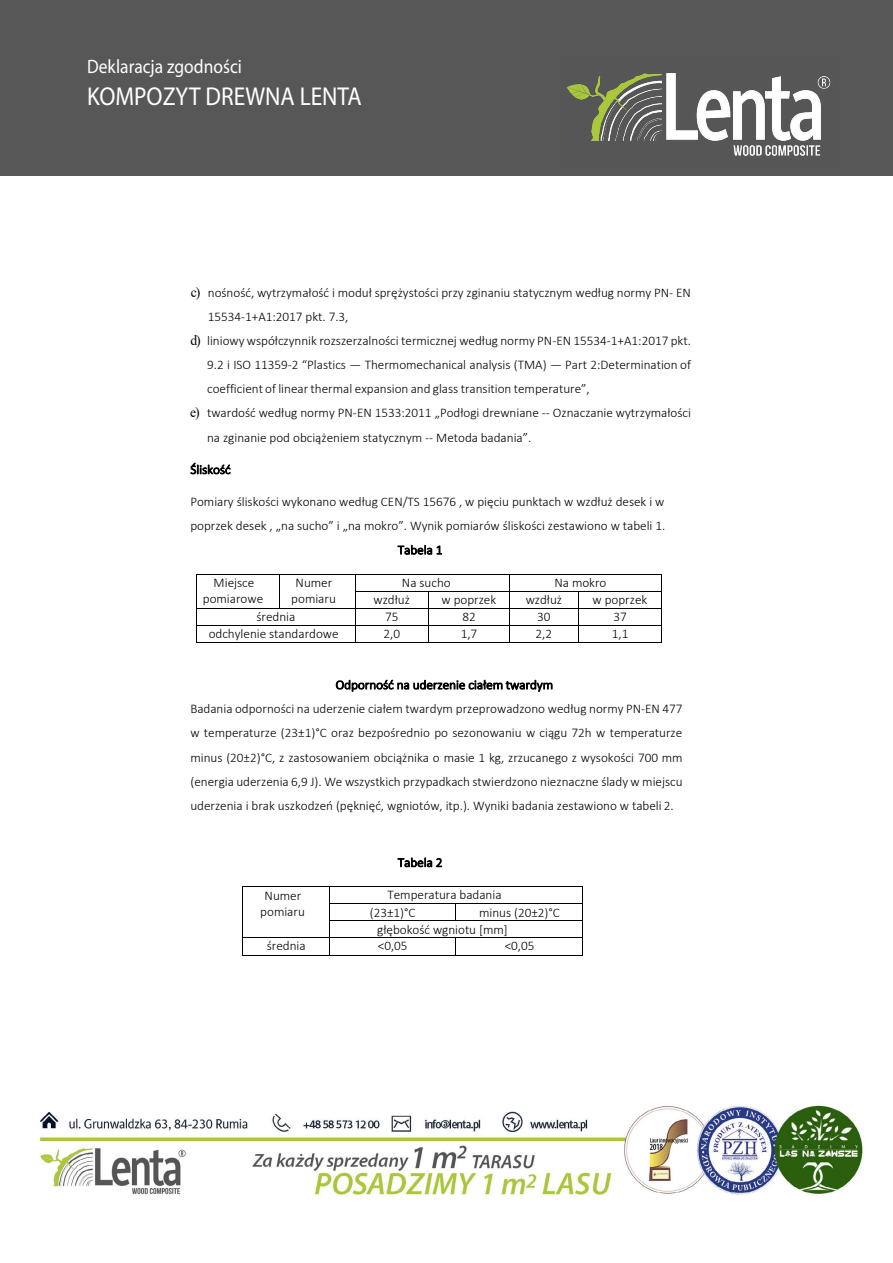
<style>
.page{position:relative;width:893px;height:1263px;background:#fff}
.page>*{position:absolute;margin:0;border:0;box-sizing:border-box;transform-origin:0 0}
.t1{font:25.95px "Myriad Pro";color:#fff;scale:.9 1}
.t2{font:19.5px "Myriad Pro";color:#fff;scale:.9 1}
.t3{font:300 13.2px/24.2px "Calibri";color:#000}
.t4{font:300 12.9px "Calibri";color:#000}
.s1{font-family:"Times New Roman";font-weight:400;font-size:14.4px}
</style>
<div class="page">
<hr style="left:196px;top:574px;width:83px;height:1px;background:#000">
<hr style="left:280px;top:574px;width:75px;height:1px;background:#000">
<hr style="left:355px;top:574px;width:154px;height:1px;background:#000">
<hr style="left:510px;top:574px;width:151px;height:1px;background:#000">
<hr style="left:355px;top:591px;width:73px;height:1px;background:#000">
<hr style="left:429px;top:591px;width:80px;height:1px;background:#000">
<hr style="left:510px;top:591px;width:68px;height:1px;background:#000">
<hr style="left:579px;top:591px;width:82px;height:1px;background:#000">
<hr style="left:196px;top:608px;width:83px;height:1px;background:#000">
<svg style="left:279px;top:574px;width:1px;height:35px"></svg>
<hr style="left:280px;top:608px;width:75px;height:1px;background:#000">
<hr style="left:355px;top:608px;width:73px;height:1px;background:#000">
<hr style="left:429px;top:608px;width:80px;height:1px;background:#000">
<hr style="left:510px;top:608px;width:68px;height:1px;background:#000">
<hr style="left:579px;top:608px;width:82px;height:1px;background:#000">
<hr style="left:196px;top:625px;width:159px;height:1px;background:#000">
<hr style="left:355px;top:625px;width:73px;height:1px;background:#000">
<hr style="left:429px;top:625px;width:80px;height:1px;background:#000">
<hr style="left:510px;top:625px;width:68px;height:1px;background:#000">
<hr style="left:579px;top:625px;width:82px;height:1px;background:#000">
<svg style="left:196px;top:575px;width:1px;height:67px"></svg>
<hr style="left:196px;top:642px;width:159px;height:1px;background:#000">
<svg style="left:355px;top:575px;width:1px;height:67px"></svg>
<hr style="left:355px;top:642px;width:73px;height:1px;background:#000">
<svg style="left:428px;top:591px;width:1px;height:52px"></svg>
<hr style="left:429px;top:642px;width:80px;height:1px;background:#000">
<svg style="left:509px;top:574px;width:1px;height:69px"></svg>
<hr style="left:510px;top:642px;width:68px;height:1px;background:#000">
<svg style="left:578px;top:591px;width:1px;height:52px"></svg>
<hr style="left:579px;top:642px;width:82px;height:1px;background:#000">
<svg style="left:661px;top:574px;width:1px;height:69px"></svg>
<hr style="left:243px;top:886px;width:86px;height:1px;background:#000">
<hr style="left:329px;top:886px;width:253px;height:1px;background:#000">
<hr style="left:329px;top:904px;width:127px;height:1px;background:#000">
<hr style="left:456px;top:904px;width:126px;height:1px;background:#000">
<hr style="left:329px;top:920px;width:127px;height:1px;background:#000">
<hr style="left:456px;top:920px;width:126px;height:1px;background:#000">
<hr style="left:243px;top:937px;width:86px;height:1px;background:#000">
<hr style="left:329px;top:937px;width:127px;height:1px;background:#000">
<hr style="left:456px;top:937px;width:126px;height:1px;background:#000">
<svg style="left:242px;top:886px;width:1px;height:70px"></svg>
<hr style="left:243px;top:955px;width:86px;height:1px;background:#000">
<svg style="left:329px;top:887px;width:1px;height:68px"></svg>
<hr style="left:329px;top:955px;width:127px;height:1px;background:#000">
<hr style="left:456px;top:955px;width:126px;height:1px;background:#000">
<svg style="left:582px;top:886px;width:1px;height:70px"></svg>
<img style="left:39px;top:1104px;width:824px;height:95px">
<div style="left:0;top:0;width:893px;height:175px;background:#585758"></div>
<img style="left:566px;top:73px;width:265px;height:83px">
<h2 class="t2" style="left:87px;top:55px;width:173px">Deklaracja zgodności</h2>
<h1 class="t1" style="left:87px;top:80px;width:306px">KOMPOZYT DREWNA LENTA</h1>
<p class="t3" style="left:191px;top:280px;width:502px"><span class="s1">c)</span> nośność, wytrzymałość i moduł sprężystości przy zginaniu statycznym według normy PN- EN</p>
<p class="t3" style="left:208px;top:304px;width:142px">15534-1+A1:2017 pkt. 7.3,</p>
<p class="t3" style="left:190px;top:328px;width:502px"><span class="s1">d)</span> liniowy współczynnik rozszerzalności termicznej według normy PN-EN 15534-1+A1:2017 pkt.</p>
<p class="t3" style="left:207px;top:352px;width:485px">9.2 i ISO 11359-2 “Plastics — Thermomechanical analysis (TMA) — Part 2:Determination of</p>
<p class="t3" style="left:207px;top:376px;width:384px">coefficient of linear thermal expansion and glass transition temperature”,</p>
<p class="t3" style="left:190px;top:401px;width:502px"><span class="s1">e)</span> twardość według normy PN-EN 1533:2011 „Podłogi drewniane -- Oznaczanie wytrzymałości</p>
<p class="t3" style="left:207px;top:425px;width:326px">na zginanie pod obciążeniem statycznym -- Metoda badania”.</p>
<p class="t4" style="left:190px;top:461px;width:42px">Śliskość</p>
<p class="t3" style="left:190px;top:489px;width:476px">Pomiary śliskości wykonano według CEN/TS 15676 , w pięciu punktach w wzdłuż desek i w poprzek desek , „na sucho” i „na mokro”. Wynik pomiarów śliskości zestawiono w tabeli 1.</p>
<p class="t4" style="left:398px;top:542px;width:46px">Tabela 1</p>
<p class="t3" style="left:203px;top:574px;width:62px;line-height:16.4px;text-align:center">Miejsce pomiarowe</p>
<p class="t3" style="left:291px;top:574px;width:46px;line-height:16.4px;text-align:center">Numer pomiaru</p>
<p class="t3" style="left:402px;top:570px;width:50px">Na sucho</p>
<p class="t3" style="left:554px;top:570px;width:54px">Na mokro</p>
<p class="t3" style="left:374px;top:587px;width:38px">wzdłuż</p>
<p class="t3" style="left:441px;top:587px;width:56px">w poprzek</p>
<p class="t3" style="left:526px;top:587px;width:38px">wzdłuż</p>
<p class="t3" style="left:593px;top:587px;width:56px">w poprzek</p>
<p class="t3" style="left:256px;top:605px;width:40px">średnia</p>
<p class="t3" style="left:385px;top:605px;width:15px">75</p>
<p class="t3" style="left:462px;top:605px;width:15px">82</p>
<p class="t3" style="left:537px;top:605px;width:15px">30</p>
<p class="t3" style="left:614px;top:605px;width:15px">37</p>
<p class="t3" style="left:209px;top:622px;width:131px">odchylenie standardowe</p>
<p class="t3" style="left:384px;top:622px;width:18px">2,0</p>
<p class="t3" style="left:461px;top:622px;width:18px">1,7</p>
<p class="t3" style="left:535px;top:622px;width:18px">2,2</p>
<p class="t3" style="left:612px;top:622px;width:18px">1,1</p>
<p class="t4" style="left:336px;top:677px;width:219px">Odporność na uderzenie ciałem twardym</p>
<p class="t3" style="left:190px;top:697px;width:494px;text-align:justify">Badania odporności na uderzenie ciałem twardym przeprowadzono według normy PN-EN 477 w temperaturze (23±1)°C oraz bezpośrednio po sezonowaniu w ciągu 72h w temperaturze minus (20±2)°C, z zastosowaniem obciążnika o masie 1 kg, zrzucanego z wysokości 700 mm (energia uderzenia 6,9 J). We wszystkich przypadkach stwierdzono nieznaczne ślady w miejscu uderzenia i brak uszkodzeń (pęknięć, wgniotów, itp.). Wyniki badania zestawiono w tabeli 2.</p>
<p class="t4" style="left:398px;top:854px;width:46px">Tabela 2</p>
<p class="t3" style="left:260px;top:887px;width:46px;line-height:16px;text-align:center">Numer pomiaru</p>
<p class="t3" style="left:370px;top:886px;width:133px;line-height:17.2px;text-indent:18px">Temperatura badania (23±1)°C</p>
<p class="t3" style="left:377px;top:903px;width:184px;line-height:17px;text-indent:102px">minus (20±2)°C głębokość wgniotu [mm]</p>
<p class="t3" style="left:267px;top:934px;width:40px">średnia</p>
<p class="t3" style="left:378px;top:934px;width:31px">&lt;0,05</p>
<p class="t3" style="left:505px;top:934px;width:31px">&lt;0,05</p>
</div>
